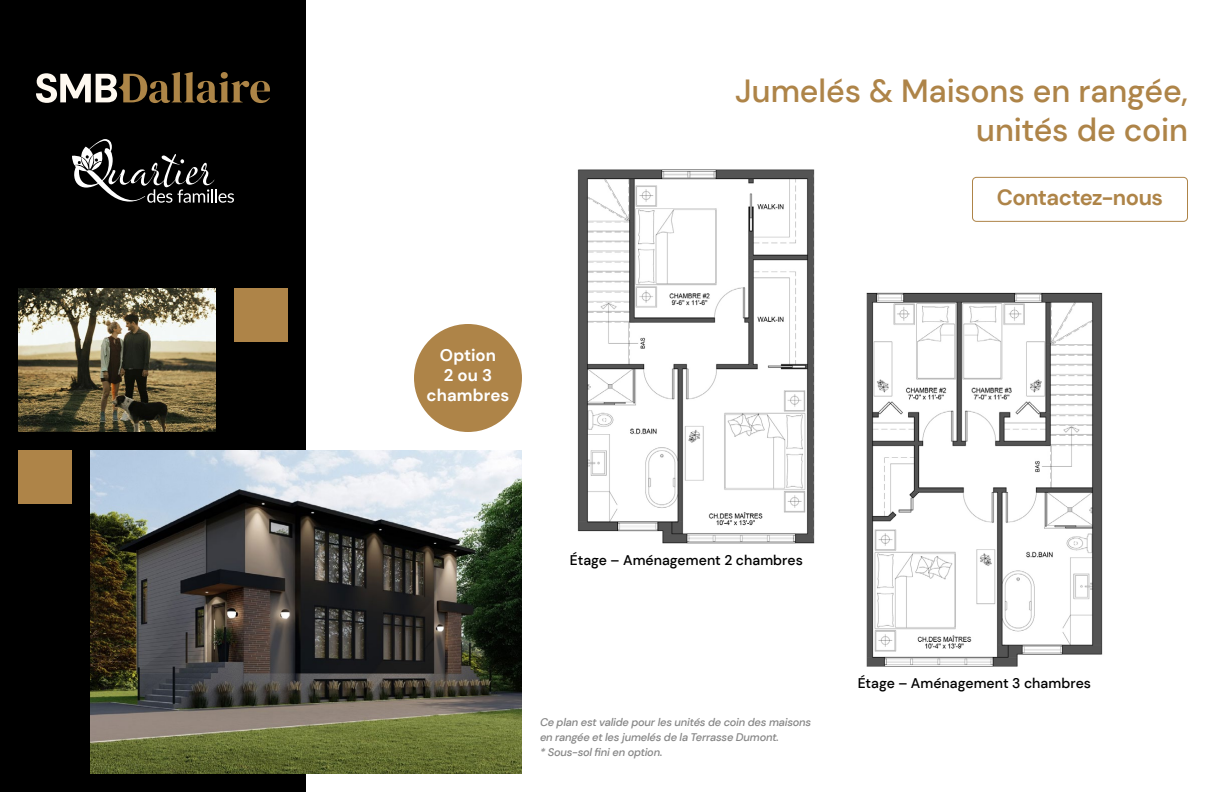
<style>
.page{position:relative;width:1224px;height:792px;background:#fff}
.page>*{position:absolute;margin:0;border:0;box-sizing:border-box;transform-origin:0 0}
.t1{font:500 32px/38.4px "DM Sans";letter-spacing:-.005em;color:#ae8448;text-align:right}
.t2{font:700 22px "DM Sans";letter-spacing:-.025em;color:#ae8448}
.t3{font:700 16.8px/20.2px "DM Sans";color:#fff;text-align:center}
.t4{font:500 14px "DM Sans";letter-spacing:.005em;color:#000}
.t5{font:italic 500 11px/15px "DM Sans";letter-spacing:-.02em;color:#878787}
</style>
<div class="page">
<div style="left:0;top:0;width:306px;height:792px;background:#000"></div>
<img style="left:90px;top:450px;width:432px;height:324px">
<img style="left:866px;top:292px;width:237px;height:375px">
<img style="left:501px;top:169px;width:384px;height:380px">
<svg style="left:36px;top:72px;width:234px;height:31px"></svg>
<svg style="left:72px;top:139px;width:162px;height:64px"></svg>
<img style="left:18px;top:288px;width:198px;height:144px">
<div style="left:18px;top:450px;width:54px;height:54px;background:#ae8448"></div>
<div style="left:234px;top:288px;width:54px;height:54px;background:#ae8448"></div>
<div style="left:972px;top:177px;width:216px;height:45px;border:1px solid #ae8448;border-radius:4px"></div>
<div style="left:414px;top:324px;width:108px;height:108px;background:#ae8448;border-radius:50%"></div>
<h3 class="t3" style="left:427px;top:345px;width:84px">Option<br>2 ou 3 chambres</h3>
<h1 class="t1" style="left:735px;top:72px;width:454px">Jumelés &amp; Maisons en rangée, unités de coin</h1>
<h2 class="t2" style="left:997px;top:184px;width:168px">Contactez-nous</h2>
<p class="t4" style="left:570px;top:552px;width:235px">Étage – Aménagement 2 chambres</p>
<p class="t5" style="left:540px;top:715px;width:273px">Ce plan est valide pour les unités de coin des maisons en rangée et les jumelés de la Terrasse Dumont.<br>* Sous-sol fini en option.</p>
<p class="t4" style="left:858px;top:674px;width:235px">Étage – Aménagement 3 chambres</p>
</div>
